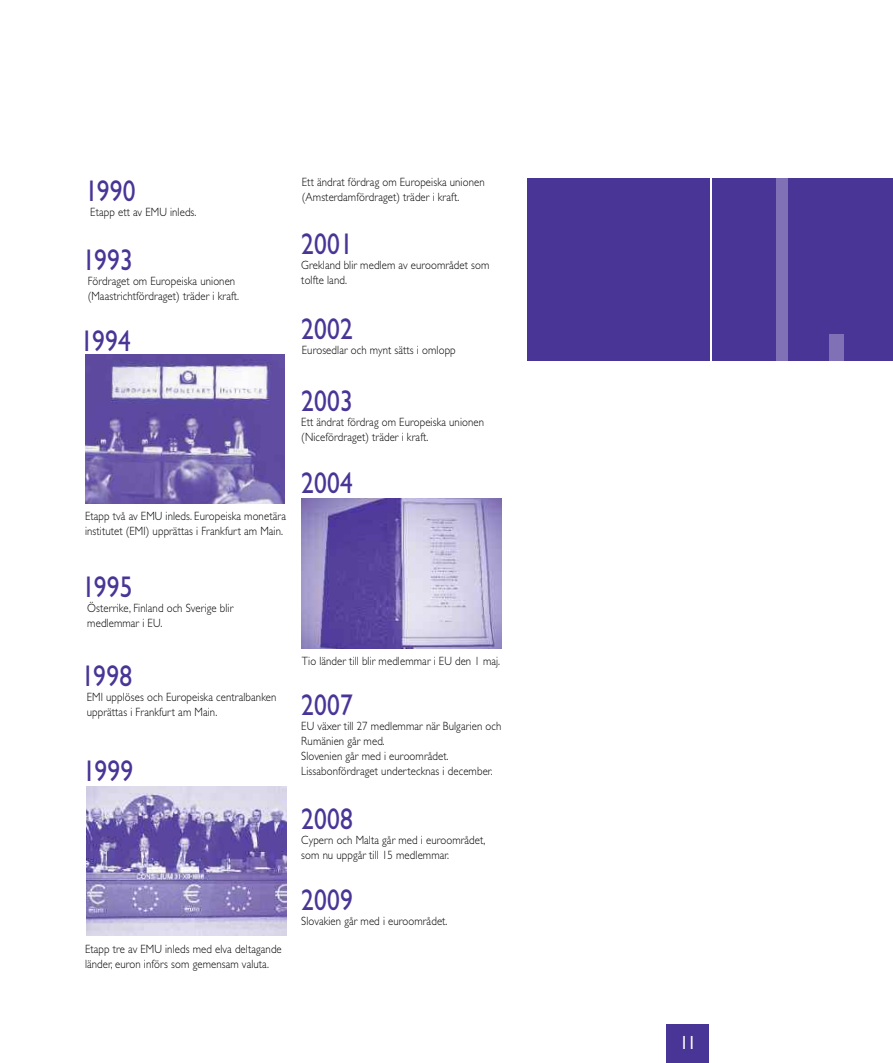
<style>
.page{position:relative;width:893px;height:1063px;background:#fff}
.page>*{position:absolute;margin:0;border:0;box-sizing:border-box;transform-origin:0 0}
.t1{font:300 267.75px "Gill Sans";color:#8071b6;scale:.85 1}
.t2{font:30px "Gill Sans";letter-spacing:.01em;color:#493596;scale:.85 1}
.t3{font:condensed 19.5px "Gill Sans";color:#fff;scale:.95 1}
.t4{font:300 12px/15px "Gill Sans";letter-spacing:.01em;color:#000;scale:.9 1}
</style>
<div class="page">
<img style="left:87px;top:787px;width:199px;height:148px">
<img style="left:301px;top:499px;width:200px;height:150px">
<img style="left:85px;top:355px;width:200px;height:149px">
<div style="left:666px;top:1025px;width:43px;height:38px;background:#493596"></div>
<div style="left:527px;top:178px;width:183px;height:183px;background:#493596"></div>
<div style="left:712px;top:178px;width:181px;height:183px;background:#493596"></div>
<h2 class="t2" style="left:85px;top:173px;width:61px">1990</h2>
<p class="t4" style="left:90px;top:205px;width:119px">Etapp ett av EMU inleds.</p>
<h2 class="t2" style="left:82px;top:242px;width:61px">1993</h2>
<p class="t4" style="left:88px;top:274px;width:170px">Fördraget om Europeiska unionen (Maastrichtfördraget) träder i kraft.</p>
<h2 class="t2" style="left:81px;top:323px;width:61px">1994</h2>
<p class="t4" style="left:85px;top:509px;width:225px">Etapp två av EMU inleds. Europeiska monetära institutet (EMI) upprättas i Frankfurt am Main.</p>
<p class="t4" style="left:302px;top:174px;width:205px">Ett ändrat fördrag om Europeiska unionen (Amsterdamfördraget) träder i kraft.</p>
<h2 class="t2" style="left:301px;top:227px;width:62px">2001</h2>
<p class="t4" style="left:301px;top:258px;width:211px">Grekland blir medlem av euroområdet som tolfte land.</p>
<h2 class="t2" style="left:301px;top:311px;width:62px">2002</h2>
<p class="t4" style="left:302px;top:343px;width:172px">Eurosedlar och mynt sätts i omlopp</p>
<h2 class="t2" style="left:301px;top:383px;width:62px">2003</h2>
<p class="t4" style="left:301px;top:414px;width:205px">Ett ändrat fördrag om Europeiska unionen (Nicefördraget) träder i kraft.</p>
<h2 class="t2" style="left:301px;top:465px;width:62px">2004</h2>
<h2 class="t2" style="left:82px;top:569px;width:61px">1995</h2>
<p class="t4" style="left:87px;top:601px;width:164px">Österrike, Finland och Sverige blir medlemmar i EU.</p>
<h2 class="t2" style="left:82px;top:659px;width:61px">1998</h2>
<p class="t4" style="left:87px;top:690px;width:212px">EMI upplöses och Europeiska centralbanken upprättas i Frankfurt am Main.</p>
<h2 class="t2" style="left:83px;top:753px;width:61px">1999</h2>
<p class="t4" style="left:85px;top:941px;width:220px">Etapp tre av EMU inleds med elva deltagande länder, euron införs som gemensam valuta.</p>
<p class="t4" style="left:302px;top:653px;width:222px">Tio länder till blir medlemmar i EU den 1 maj.</p>
<h2 class="t2" style="left:301px;top:687px;width:62px">2007</h2>
<p class="t4" style="left:301px;top:719px;width:224px">EU växer till 27 medlemmar när Bulgarien och Rumänien går med.<br>Slovenien går med i euroområdet.<br>Lissabonfördraget undertecknas i december.</p>
<h2 class="t2" style="left:301px;top:801px;width:62px">2008</h2>
<p class="t4" style="left:301px;top:833px;width:206px">Cypern och Malta går med i euroområdet, som nu uppgår till 15 medlemmar.</p>
<h2 class="t2" style="left:301px;top:882px;width:62px">2009</h2>
<p class="t4" style="left:301px;top:914px;width:164px">Slovakien går med i euroområdet.</p>
<h1 class="t1" style="left:726px;top:112px;width:156px">1.</h1>
<h3 class="t3" style="left:681px;top:1035px;width:17px">11</h3>
</div>
